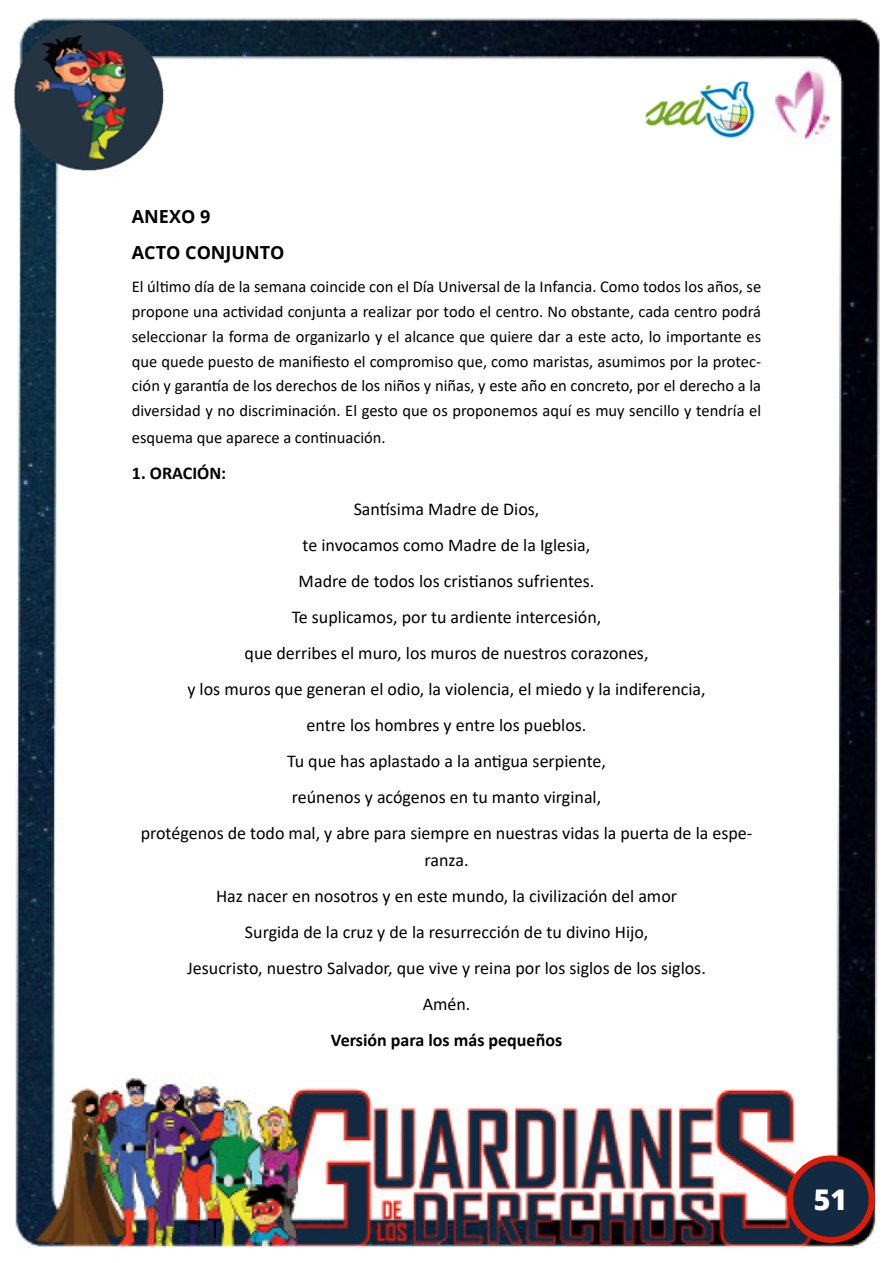
<style>
.page{position:relative;width:893px;height:1263px;background:#fff}
.page>*{position:absolute;margin:0;border:0;box-sizing:border-box;transform-origin:0 0}
.t1{font:800 28.5px "Open Sans";color:#fff}
.t2{font:18px/36px "Calibri";color:#000;text-align:center}
.t3{font:700 18px "Calibri";color:#000}
.t4{font:700 18px/36px "Open Sans";color:#000}
.t5{font:16.5px/24.8px "Calibri";color:#000;text-align:justify}
</style>
<div class="page">
<img style="left:14px;top:18px;width:866px;height:1230px">
<div style="left:790px;top:1158px;width:82px;height:82px;background:#122a42;border-radius:50%"></div>
<div style="left:787px;top:1155px;width:88px;height:88px;border:6px solid #de1b07;border-radius:50%"></div>
<p class="t4" style="left:132px;top:198px;width:154px">ANEXO 9<br>ACTO CONJUNTO</p>
<p class="t5" style="left:132px;top:274px;width:631px">El último día de la semana coincide con el Día Universal de la Infancia. Como todos los años, se propone una actividad conjunta a realizar por todo el centro. No obstante, cada centro podrá seleccionar la forma de organizarlo y el alcance que quiere dar a este acto, lo importante es que quede puesto de manifiesto el compromiso que, como maristas, asumimos por la protec&shy;ción y garantía de los derechos de los niños y niñas, y este año en concreto, por el derecho a la diversidad y no discriminación. El gesto que os proponemos aquí es muy sencillo y tendría el</p>
<p class="t5" style="left:132px;top:425px;width:255px">esquema que aparece a continuación.</p>
<p class="t3" style="left:132px;top:460px;width:96px">1. ORACIÓN:</p>
<p class="t2" style="left:141px;top:491px;width:613px">Santísima Madre de Dios,<br>te invocamos como Madre de la Iglesia,<br>Madre de todos los cristianos sufrientes.<br>Te suplicamos, por tu ardiente intercesión,<br>que derribes el muro, los muros de nuestros corazones,<br>y los muros que generan el odio, la violencia, el miedo y la indiferencia,<br>entre los hombres y entre los pueblos.<br>Tu que has aplastado a la antigua serpiente,<br>reúnenos y acógenos en tu manto virginal,<br>protégenos de todo mal, y abre para siempre en nuestras vidas la puerta de la espe-</p>
<p class="t2" style="left:187px;top:842px;width:520px">ranza.<br>Haz nacer en nosotros y en este mundo, la civilización del amor Surgida de la cruz y de la resurrección de tu divino Hijo,<br>Jesucristo, nuestro Salvador, que vive y reina por los siglos de los siglos.<br>Amén.</p>
<p class="t3" style="left:331px;top:1027px;width:233px">Versión para los más pequeños</p>
<h1 class="t1" style="left:814px;top:1178px;width:35px">51</h1>
</div>
